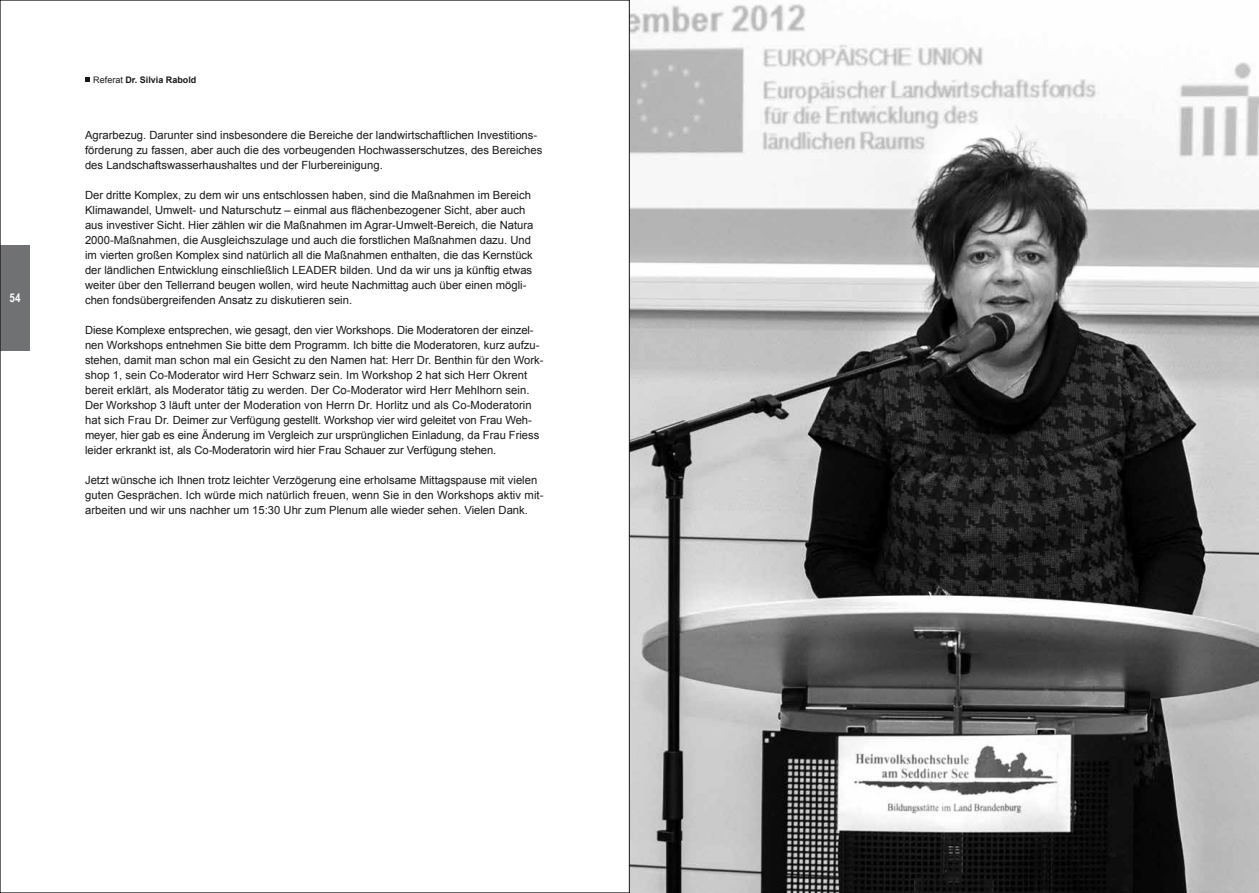
<style>
.page{position:relative;width:1259px;height:893px;background:#fff}
.page>*{position:absolute;margin:0;border:0;box-sizing:border-box;transform-origin:0 0}
.t1{font:700 12px "Arial Narrow";color:#fff}
.t2{font:11.25px/15px "Arial";color:#1a171c}
.t3{font:700 9px "Arial";color:#1a171c}
.s1{font-weight:400}
</style>
<div class="page">
<svg style="left:85px;top:78px;width:5px;height:4px"></svg>
<img style="left:629px;top:0;width:630px;height:893px">
<div style="left:0;top:246px;width:30px;height:105px;background:#707173"></div>
<p class="t1" style="left:10px;top:289px;width:12px">54</p>
<p class="t3" style="left:93px;top:74px;width:105px"><span class="s1">Referat</span> Dr. Silvia Rabold</p>
<p class="t2" style="left:85px;top:128px;width:459px">Agrarbezug. Darunter sind insbesondere die Bereiche der landwirtschaftlichen Investitions&shy;förderung zu fassen, aber auch die des vorbeugenden Hochwasserschutzes, des Bereiches des Landschaftswasserhaushaltes und der Flurbereinigung.</p>
<p class="t2" style="left:85px;top:188px;width:450px">Der dritte Komplex, zu dem wir uns entschlossen haben, sind die Maßnahmen im Bereich Klimawandel, Umwelt- und Naturschutz – einmal aus flächenbezogener Sicht, aber auch aus investiver Sicht. Hier zählen wir die Maßnahmen im Agrar-Umwelt-Bereich, die Natura 2000-Maßnahmen, die Ausgleichszulage und auch die forstlichen Maßnahmen dazu. Und im vierten großen Komplex sind natürlich all die Maßnahmen enthalten, die das Kernstück der ländlichen Entwicklung einschließlich LEADER bilden. Und da wir uns ja künftig etwas weiter über den Tellerrand beugen wollen, wird heute Nachmittag auch über einen mögli&shy;chen fondsübergreifenden Ansatz zu diskutieren sein.</p>
<p class="t2" style="left:85px;top:323px;width:460px">Diese Komplexe entsprechen, wie gesagt, den vier Workshops. Die Moderatoren der einzel&shy;nen Workshops entnehmen Sie bitte dem Programm. Ich bitte die Moderatoren, kurz aufzu&shy;stehen, damit man schon mal ein Gesicht zu den Namen hat: Herr Dr. Benthin für den Work&shy;shop 1, sein Co-Moderator wird Herr Schwarz sein. Im Workshop 2 hat sich Herr Okrent bereit erklärt, als Moderator tätig zu werden. Der Co-Moderator wird Herr Mehlhorn sein.<br>Der Workshop 3 läuft unter der Moderation von Herrn Dr. Horlitz und als Co-Moderatorin hat sich Frau Dr. Deimer zur Verfügung gestellt. Workshop vier wird geleitet von Frau Weh&shy;meyer, hier gab es eine Änderung im Vergleich zur ursprünglichen Einladung, da Frau Friess leider erkrankt ist, als Co-Moderatorin wird hier Frau Schauer zur Verfügung stehen.</p>
<p class="t2" style="left:85px;top:473px;width:460px">Jetzt wünsche ich Ihnen trotz leichter Verzögerung eine erholsame Mittagspause mit vielen guten Gesprächen. Ich würde mich natürlich freuen, wenn Sie in den Workshops aktiv mit&shy;arbeiten und wir uns nachher um 15:30 Uhr zum Plenum alle wieder sehen. Vielen Dank.</p>
</div>
